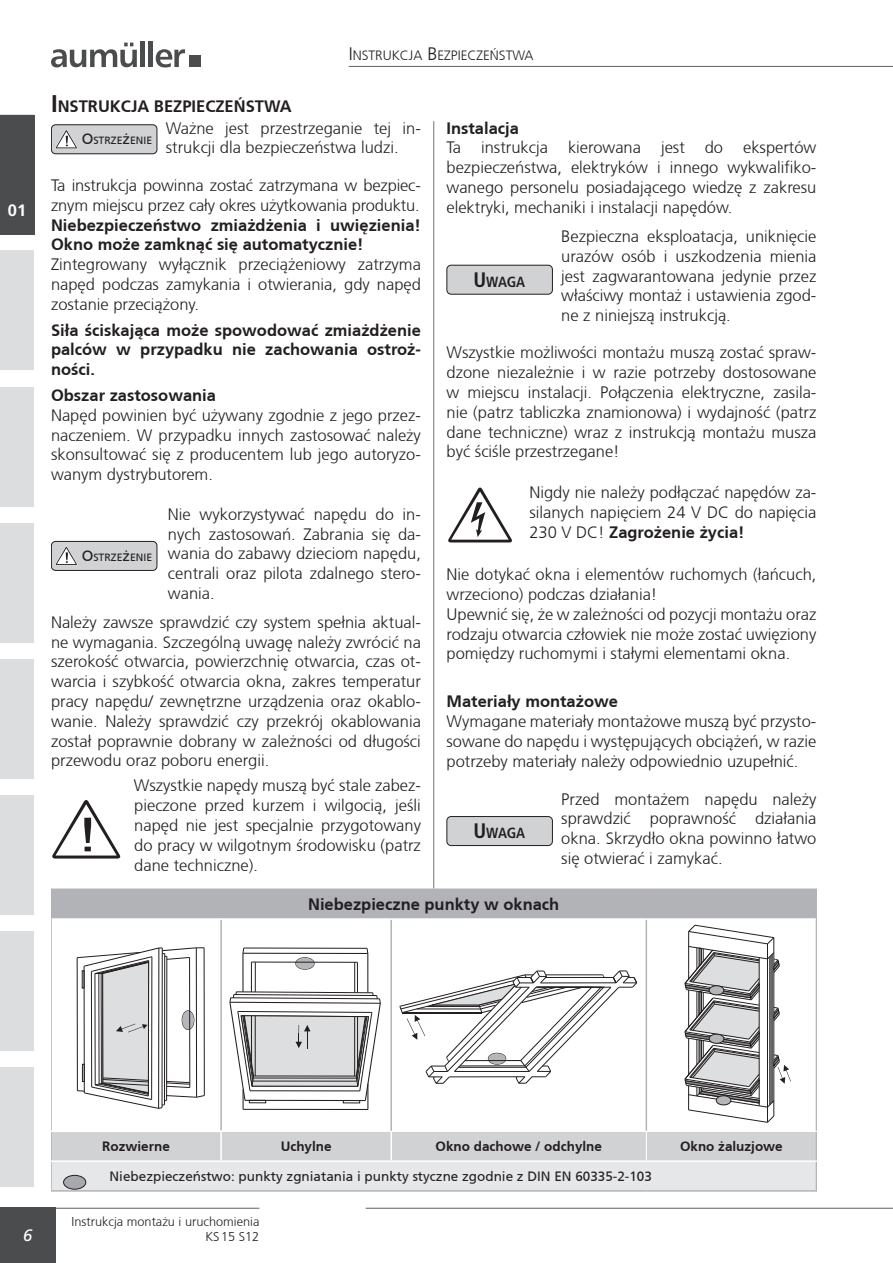
<style>
.page{position:relative;width:893px;height:1263px;background:#fff}
.page>*{position:absolute;margin:0;border:0;box-sizing:border-box;transform-origin:0 0}
.t1{font:300 16.5px/19.8px "Frutiger CE";color:#231f20;text-align:justify}
.t2{font:700 16.5px/19.8px "Frutiger CE";color:#231f20}
.t3{font:700 16.5px "Frutiger LT Std";color:#fff}
.t4{font:italic 16.5px "Frutiger LT Std";color:#fff}
.t5{font:700 condensed 14.7px "Frutiger LT Std";letter-spacing:-.025em;color:#231f20}
.t6{font:13.5px "Frutiger CE";color:#231f20}
.t7{font:700 13.5px "Frutiger CE";color:#231f20}
.t8{font:300 13.5px "Frutiger CE";color:#231f20}
.t9{font:300 12.75px/15.3px "Frutiger CE";color:#231f20;text-align:right}
.t10{font:10.5px "Frutiger CE";color:#231f20}
.s1{font-size:18px}
.s2{font-weight:700;font-size:24px}
.s3{font-weight:700}
.s4{font-size:15px}
.s5{font-size:21px}
</style>
<div class="page">
<hr style="left:349px;top:66px;width:544px;height:1px;background:#4b4c4d">
<svg style="left:51px;top:43px;width:86px;height:24px"></svg>
<hr style="left:141px;top:41px;width:4px;height:26px;background:#4b4c4d">
<hr style="left:149px;top:41px;width:4px;height:26px;background:#4b4c4d">
<svg style="left:156px;top:49px;width:29px;height:18px"></svg>
<div style="left:189px;top:56px;width:11px;height:11px;background:#4b4c4d"></div>
<hr style="left:0;top:1208px;width:259px;height:1px;background:#4b4c4d">
<hr style="left:366px;top:1208px;width:527px;height:1px;background:#4b4c4d">
<div style="left:0;top:1208px;width:55px;height:55px;background:#4b4c4d"></div>
<div style="left:0;top:1067px;width:34px;height:119px;background:#dcdddf"></div>
<div style="left:0;top:931px;width:34px;height:119px;background:#dcdddf"></div>
<div style="left:0;top:795px;width:34px;height:119px;background:#dcdddf"></div>
<div style="left:0;top:659px;width:34px;height:119px;background:#dcdddf"></div>
<div style="left:0;top:523px;width:34px;height:119px;background:#dcdddf"></div>
<div style="left:0;top:387px;width:34px;height:119px;background:#dcdddf"></div>
<div style="left:0;top:251px;width:34px;height:119px;background:#dcdddf"></div>
<div style="left:0;top:115px;width:34px;height:119px;background:#4b4c4d"></div>
<hr style="left:433px;top:121px;width:1px;height:767px;background:#636366">
<div style="left:447px;top:265px;width:105px;height:29px;background:#d1d2d4;border-radius:4px"></div>
<div style="left:446px;top:265px;width:107px;height:30px;border:1px solid #231f20;border-radius:4px"></div>
<div style="left:447px;top:816px;width:105px;height:29px;background:#d1d2d4;border-radius:4px"></div>
<div style="left:446px;top:816px;width:107px;height:30px;border:1px solid #231f20;border-radius:4px"></div>
<svg style="left:448px;top:487px;width:64px;height:56px"></svg>
<div style="left:51px;top:889px;width:765px;height:30px;background:#b2b3b7"></div>
<hr style="left:51px;top:888px;width:170px;height:2px;background:#b2b3b7">
<hr style="left:221px;top:888px;width:170px;height:2px;background:#b2b3b7">
<hr style="left:391px;top:888px;width:255px;height:2px;background:#b2b3b7">
<hr style="left:646px;top:888px;width:170px;height:2px;background:#b2b3b7">
<svg style="left:816px;top:890px;width:1px;height:29px"></svg>
<hr style="left:51px;top:919px;width:1px;height:211px;background:#b2b3b7">
<hr style="left:220px;top:920px;width:2px;height:210px;background:#b2b3b7">
<hr style="left:390px;top:920px;width:2px;height:211px;background:#b2b3b7">
<hr style="left:646px;top:920px;width:1px;height:211px;background:#b2b3b7">
<hr style="left:816px;top:919px;width:1px;height:212px;background:#b2b3b7">
<hr style="left:51px;top:1190px;width:170px;height:2px;background:#b2b3b7">
<hr style="left:221px;top:1190px;width:170px;height:2px;background:#b2b3b7">
<hr style="left:391px;top:1190px;width:255px;height:2px;background:#b2b3b7">
<hr style="left:646px;top:1190px;width:170px;height:2px;background:#b2b3b7">
<hr style="left:52px;top:918px;width:169px;height:2px;background:#fff">
<hr style="left:221px;top:918px;width:170px;height:2px;background:#fff">
<hr style="left:391px;top:918px;width:255px;height:2px;background:#fff">
<hr style="left:646px;top:918px;width:170px;height:2px;background:#fff">
<svg style="left:51px;top:1132px;width:766px;height:58px;background:#dcdddf"></svg>
<svg style="left:77px;top:947px;width:128px;height:162px"></svg>
<svg style="left:295px;top:957px;width:20px;height:13px"></svg>
<hr style="left:251px;top:962px;width:106px;height:1px;background:#231f20">
<hr style="left:243px;top:953px;width:125px;height:1px;background:#231f20">
<hr style="left:243px;top:1109px;width:125px;height:1px;background:#231f20">
<hr style="left:244px;top:948px;width:123px;height:1px;background:#231f20">
<hr style="left:367px;top:953px;width:1px;height:39px;background:#231f20">
<hr style="left:354px;top:962px;width:1px;height:31px;background:#231f20">
<hr style="left:357px;top:962px;width:1px;height:31px;background:#231f20">
<hr style="left:242px;top:953px;width:2px;height:39px;background:#231f20">
<hr style="left:251px;top:962px;width:1px;height:30px;background:#231f20">
<hr style="left:255px;top:962px;width:1px;height:30px;background:#231f20">
<svg style="left:229px;top:991px;width:152px;height:118px"></svg>
<svg style="left:399px;top:970px;width:238px;height:114px"></svg>
<svg style="left:684px;top:924px;width:107px;height:199px"></svg>
<div style="left:51px;top:125px;width:106px;height:29px;background:#d1d2d4;border-radius:4px"></div>
<div style="left:51px;top:124px;width:106px;height:30px;border:1px solid #231f20;border-radius:4px"></div>
<svg style="left:56px;top:130px;width:21px;height:19px"></svg>
<div style="left:51px;top:541px;width:106px;height:29px;background:#d1d2d4;border-radius:4px"></div>
<div style="left:51px;top:541px;width:106px;height:30px;border:1px solid #231f20;border-radius:4px"></div>
<svg style="left:56px;top:547px;width:21px;height:18px"></svg>
<div style="left:64px;top:1175px;width:22px;height:14px;background:#a8a9ad;border-radius:50%"></div>
<div style="left:63px;top:1175px;width:23px;height:14px;border:1px solid #231f20;border-radius:50%"></div>
<svg style="left:52px;top:800px;width:69px;height:59px"></svg>
<p class="t3" style="left:8px;top:200px;width:20px">01</p>
<p class="t8" style="left:349px;top:47px;width:160px"><span class="s1">I</span> NSTRUKCJA <span class="s1">B</span>EZPIECZEŃSTWA</p>
<p class="t1" style="left:166px;top:95px;width:257px;line-height:22px;text-indent:-115px"><span class="s2">I</span><span class="s3">NSTRUKCJA BEZPIECZEÑSTWA<br></span>Ważne jest przestrzeganie tej in-</p>
<p class="t1" style="left:166px;top:138px;width:234px">strukcji dla bezpieczeństwa ludzi.</p>
<p class="t10" style="left:82px;top:134px;width:72px"><span class="s4">O</span>STRZE<span class="s4">¿</span>ENIE</p>
<p class="t1" style="left:51px;top:175px;width:371px">Ta instrukcja powinna zostać zatrzymana w bezpiec&shy;znym miejscu przez cały okres użytkowania produktu.</p>
<p class="t2" style="left:51px;top:215px;width:371px">Niebezpieczeństwo zmiażdżenia i uwięzienia!<br>Okno może zamkn¹ć się automatycznie!</p>
<p class="t1" style="left:51px;top:254px;width:371px">Zintegrowany wyłącznik przeciążeniowy zatrzyma napęd podczas zamykania i otwierania, gdy napęd zostanie przeciążony.</p>
<p class="t2" style="left:51px;top:320px;width:371px;text-align:justify">Si³a ściskaj¹ca może spowodować zmiażdżenie palców w przypadku nie zachowania ostroż&shy;ności.</p>
<p class="t2" style="left:51px;top:385px;width:167px">Obszar zastosowania</p>
<p class="t1" style="left:51px;top:405px;width:371px">Napęd powinien być używany zgodnie z jego przez&shy;naczeniem. W przypadku innych zastosować należy skonsultować się z producentem lub jego autoryzo&shy;wanym dystrybutorem.</p>
<p class="t10" style="left:82px;top:551px;width:72px"><span class="s4">O</span>STRZE<span class="s4">¿</span>ENIE</p>
<p class="t1" style="left:168px;top:504px;width:254px">Nie wykorzystywać napędu do in&shy;nych zastosowań. Zabrania się da&shy;wania do zabawy dzieciom napędu, centrali oraz pilota zdalnego stero&shy;wania.</p>
<p class="t1" style="left:51px;top:612px;width:371px">Należy zawsze sprawdzić czy system spełnia aktual&shy;ne wymagania. Szczególną uwagę należy zwrócić na szerokość otwarcia, powierzchnię otwarcia, czas ot&shy;warcia i szybkość otwarcia okna, zakres temperatur pracy napędu/ zewnętrzne urządzenia oraz okablo&shy;wanie. Należy sprawdzić czy przekrój okablowania został poprawnie dobrany w zależności od długości przewodu oraz poboru energii.</p>
<p class="t1" style="left:134px;top:776px;width:289px">Wszystkie napędy muszą być stale zabez&shy;pieczone przed kurzem i wilgocią, jeśli napęd nie jest specjalnie przygotowany do pracy w wilgotnym środowisku (patrz dane techniczne).</p>
<p class="t2" style="left:446px;top:118px;width:74px">Instalacja</p>
<p class="t1" style="left:446px;top:138px;width:371px">Ta instrukcja kierowana jest do ekspertów bezpieczeństwa, elektryków i innego wykwalifiko&shy;wanego personelu posiadającego wiedzę z zakresu elektryki, mechaniki i instalacji napędów.</p>
<p class="t5" style="left:473px;top:273px;width:53px"><span class="s5">U</span>WAGA</p>
<p class="t1" style="left:561px;top:226px;width:257px">Bezpieczna eksploatacja, uniknięcie urazów osób i uszkodzenia mienia jest zagwarantowana jedynie przez właściwy montaż i ustawienia zgod&shy;ne z niniejszą instrukcją.</p>
<p class="t1" style="left:446px;top:342px;width:371px">Wszystkie możliwości montażu muszą zostać spraw&shy;dzone niezależnie i w razie potrzeby dostosowane w miejscu instalacji. Połączenia elektryczne, zasila&shy;nie (patrz tabliczka znamionowa) i wydajność (patrz dane techniczne) wraz z instrukcją montażu musza być ściśle przestrzegane!</p>
<p class="t1" style="left:529px;top:482px;width:289px">Nigdy nie należy podłączać napędów za&shy;silanych napięciem 24 V DC do napięcia 230 V DC! <span class="s3">Zagrożenie życia!</span></p>
<p class="t1" style="left:446px;top:564px;width:371px;text-align:left">Nie dotykać okna i elementów ruchomych (łańcuch, wrzeciono) podczas działania!<br>Upewnić się, że w zależności od pozycji montażu oraz rodzaju otwarcia człowiek nie może zostać uwięziony pomiędzy ruchomymi i stałymi elementami okna.</p>
<p class="t2" style="left:446px;top:691px;width:173px">Materiały montażowe</p>
<p class="t1" style="left:446px;top:711px;width:371px">Wymagane materiały montażowe muszą być przysto&shy;sowane do napędu i występujących obciążeń, w razie potrzeby materiały należy odpowiednio uzupełnić.</p>
<p class="t5" style="left:473px;top:824px;width:53px"><span class="s5">U</span>WAGA</p>
<p class="t1" style="left:561px;top:789px;width:257px">Przed montażem napędu należy sprawdzić poprawność działania okna. Skrzydło okna powinno łatwo się otwierać i zamykać.</p>
<p class="t2" style="left:308px;top:894px;width:253px">Niebezpieczne punkty w oknach</p>
<p class="t4" style="left:23px;top:1226px;width:11px">6</p>
<p class="t7" style="left:102px;top:1138px;width:69px">Rozwierne</p>
<p class="t7" style="left:281px;top:1138px;width:53px">Uchylne</p>
<p class="t7" style="left:435px;top:1138px;width:168px">Okno dachowe / odchylne</p>
<p class="t7" style="left:680px;top:1138px;width:104px">Okno żaluzjowe</p>
<p class="t6" style="left:110px;top:1168px;width:544px">Niebezpieczeństwo: punkty zgniatania i punkty styczne zgodnie z DIN EN 60335-2-103</p>
<p class="t9" style="left:72px;top:1213px;width:189px">Instrukcja monta¿u i uruchomienia<br>KS15 S12</p>
</div>
